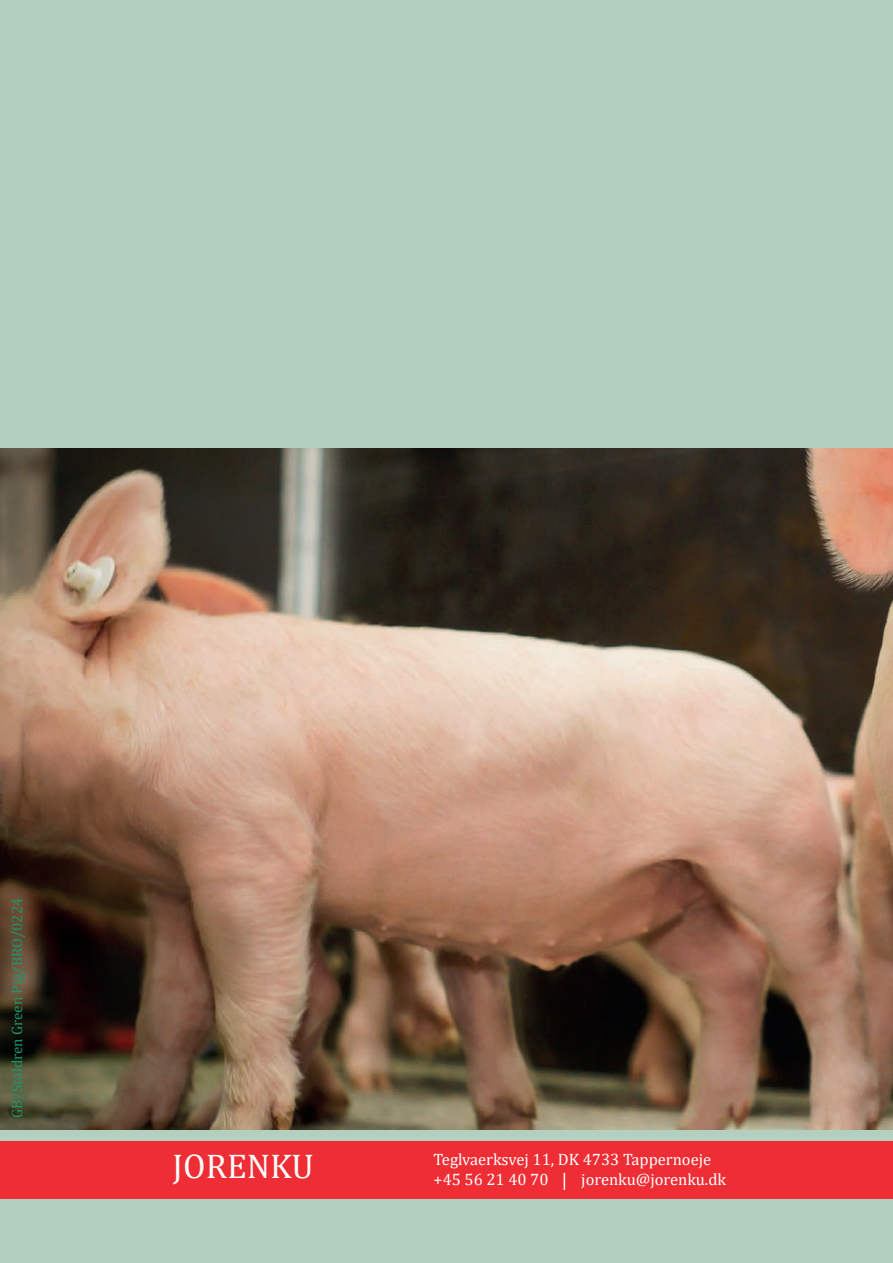
<style>
.page{position:relative;width:893px;height:1263px;background:#b2cfbf}
.page>*{position:absolute;margin:0;border:0;box-sizing:border-box;transform-origin:0 0}
.t1{font:34.5px "Cambria";color:#f9fcfa}
.t2{font:16.5px/19.8px "Cambria";color:#fff}
.t3{font:15px "Cambria";color:#1d9569}
</style>
<div class="page">
<img style="left:0;top:449px;width:893px;height:680px">
<div style="left:0;top:1142px;width:893px;height:57px;background:#ee2d34"></div>
<svg style="left:564px;top:1173px;width:1px;height:17px"></svg>
<p class="t3" style="left:8px;top:1118px;width:222px;rotate:-90deg">GB/Staldren Green Pig/BRO/0224</p>
<h1 class="t1" style="left:173px;top:1146px;width:143px">JORENKU</h1>
<p class="t2" style="left:433px;top:1150px;width:279px">Teglvaerksvej 11, DK 4733 Tappernoeje +45 56 21 40 70</p>
<p class="t2" style="left:581px;top:1169px;width:146px">jorenku@jorenku.dk</p>
</div>
